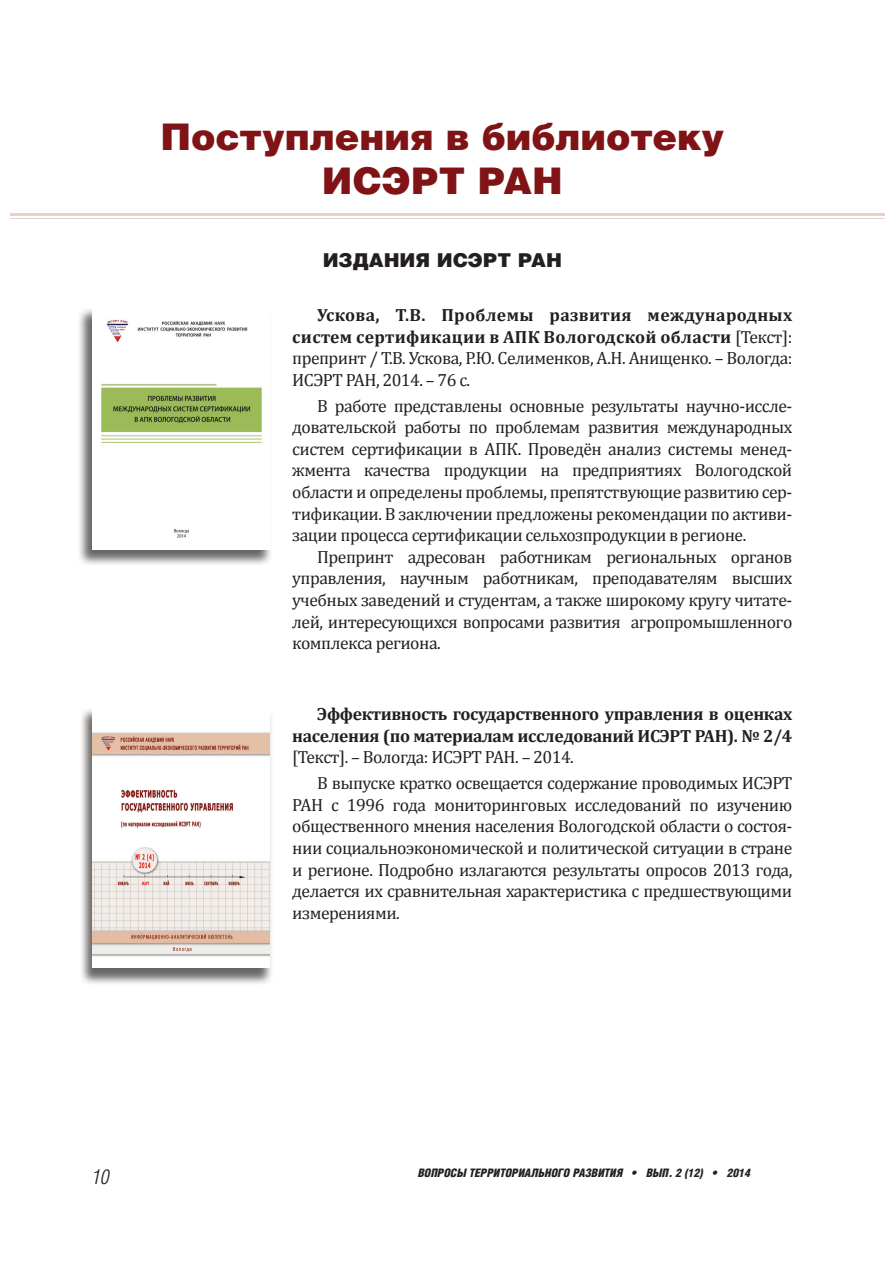
<style>
.page{position:relative;width:893px;height:1263px;background:#fff}
.page>*{position:absolute;margin:0;border:0;box-sizing:border-box;transform-origin:0 0}
.t1{font:900 36.75px/44.1px "Helios";color:#7f1315;text-align:center}
.t2{font:italic 300 20.55px "Helios Cond";color:#231f20}
.t3{font:900 19.05px "Helios";color:#231f20}
.t4{font:17.7px/21.6px "Cambria";letter-spacing:-.03em;color:#231f20;text-align:justify}
.t5{font:700 17.7px/21.6px "Cambria";letter-spacing:-.02em;color:#231f20;text-align:right}
.t6{font:italic 900 11.7px "Helios Cond";color:#231f20}
.s1{font-weight:700}
</style>
<div class="page">
<hr style="left:10px;top:213px;width:874px;height:3px;background:#e5d2cc">
<hr style="left:10px;top:218px;width:874px;height:1px;background:#e5d2cc">
<img style="left:79px;top:309px;width:192px;height:255px">
<img style="left:92px;top:309px;width:178px;height:240px">
<img style="left:81px;top:709px;width:190px;height:275px">
<img style="left:92px;top:709px;width:178px;height:259px">
<h1 class="t1" style="left:160px;top:113px;width:565px">Поступления в библиотеку<br>ИСЭРТ РАН</h1>
<p class="t3" style="left:323px;top:248px;width:241px">ИЗДАНИЯ ИСЭРТ РАН</p>
<p class="t4" style="left:292px;top:304px;width:502px;text-indent:25px"><span class="s1">Ускова, Т.В. Проблемы развития международных систем сертификации в АПК Вологодской области</span> [Текст]: препринт / Т.В. Ускова, Р.Ю. Селименков, А.Н. Анищенко. – Вологда:<br>ИСЭРТ РАН, 2014. – 76 c.</p>
<p class="t4" style="left:292px;top:394px;width:502px;text-indent:25px">В работе представлены основные результаты научно-иссле&shy;довательской работы по проблемам развития международных систем сертификации в АПК. Проведён анализ системы менед&shy;жмента качества продукции на предприятиях Вологодской области и определены проблемы, препятствующие развитию сер&shy;тификации. В заключении предложены рекомендации по активи&shy;зации процесса сертификации сельхозпродукции в регионе.</p>
<p class="t4" style="left:292px;top:546px;width:502px;text-indent:25px">Препринт адресован работникам региональных органов управления, научным работникам, преподавателям высших учебных заведений и студентам, а также широкому кругу читате&shy;лей, интересующихся вопросами развития агропромышленного комплекса региона.</p>
<p class="t5" style="left:292px;top:703px;width:502px">Эффективность государственного управления в оценках населения (по материалам исследований ИСЭРТ РАН). № 2/4</p>
<p class="t4" style="left:317px;top:744px;width:477px;line-height:25.8px;text-indent:-25px">[Текст]. – Вологда: ИСЭРТ РАН. – 2014.<br>В выпуске кратко освещается содержание проводимых ИСЭРТ</p>
<p class="t4" style="left:292px;top:794px;width:502px">РАН с 1996 года мониторинговых исследований по изучению общественного мнения населения Вологодской области о состоя&shy;нии социально экономической и политической ситуации в стране и регионе. Подробно излагаются результаты опросов 2013 года, делается их сравнительная характеристика с предшествующими измерениями.</p>
<p class="t2" style="left:92px;top:1165px;width:19px">10</p>
<p class="t6" style="left:418px;top:1166px;width:334px">ВОПРОСЫ ТЕРРИТОРИАЛЬНОГО РАЗВИТИЯ • ВЫП. 2 (12) • 2014</p>
</div>
